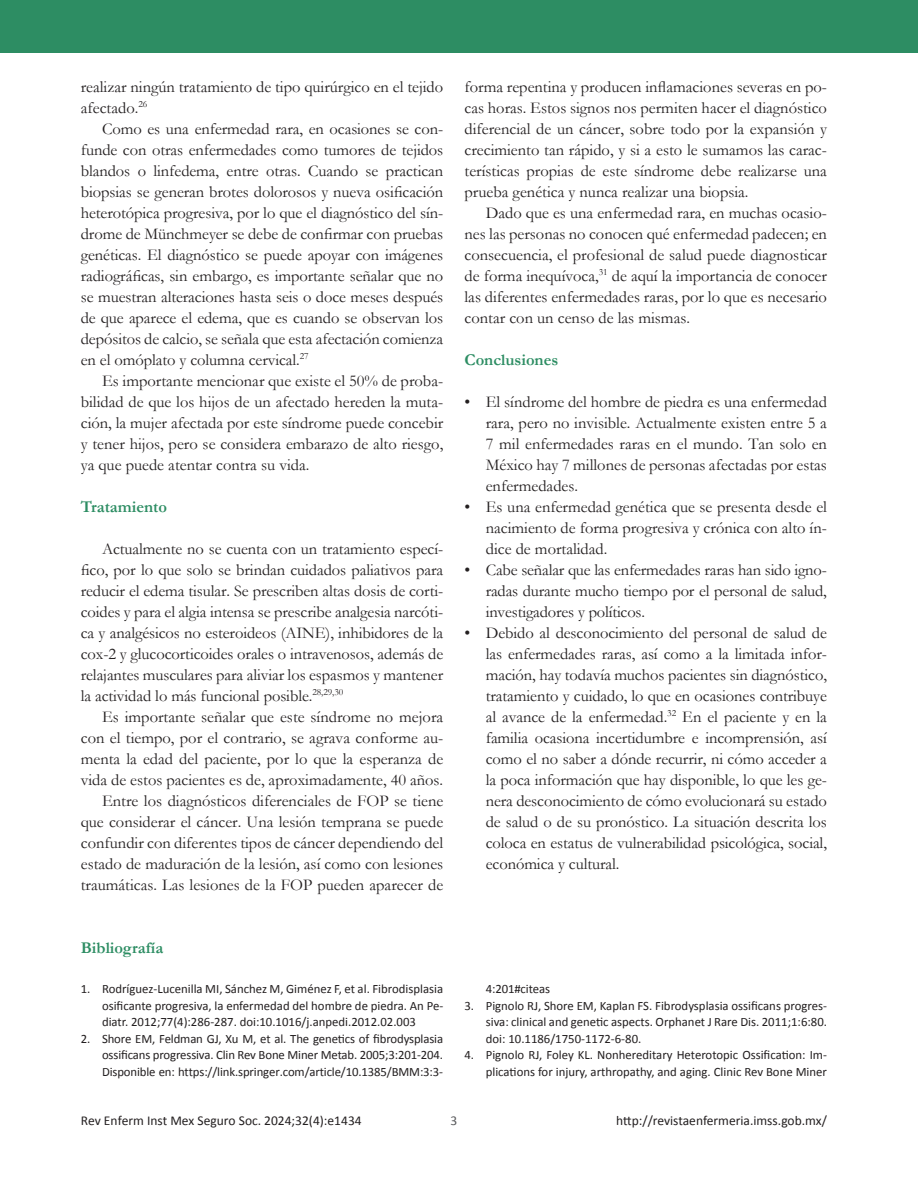
<style>
.page{position:relative;width:918px;height:1188px;background:#fff}
.page>*{position:absolute;margin:0;border:0;box-sizing:border-box;transform-origin:0 0}
.t1{font:16.5px/21px "Garamond";color:#231f20;text-align:justify}
.t2{font:700 16.5px "Garamond";color:#2d8d63}
.t3{font:13.5px "Calibri";color:#231f20}
.t4{font:13.5px "Calibri";color:#58595b}
.t5{font:12.75px/16.5px "Calibri";color:#231f20;text-align:justify}
</style>
<div class="page">
<div style="left:0;top:0;width:918px;height:53px;background:#2d8d63"></div>
<p class="t1" style="left:81px;top:76px;width:364px">realizar ningún tratamiento de tipo quirúrgico en el tejido afectado.<sup>26</sup></p>
<p class="t1" style="left:81px;top:118px;width:364px;text-indent:21px">Como es una enfermedad rara, en ocasiones se con&shy;funde con otras enfermedades como tumores de tejidos blandos o linfedema, entre otras. Cuando se practican biopsias se generan brotes dolorosos y nueva osificación heterotópica progresiva, por lo que el diagnóstico del sín&shy;drome de Münchmeyer se debe de confirmar con pruebas genéticas. El diagnóstico se puede apoyar con imágenes radiográficas, sin embargo, es importante señalar que no se muestran alteraciones hasta seis o doce meses después de que aparece el edema, que es cuando se observan los depósitos de calcio, se señala que esta afectación comienza en el omóplato y columna cervical.<sup>27</sup></p>
<p class="t1" style="left:81px;top:370px;width:364px;text-indent:21px">Es importante mencionar que existe el 50% de proba&shy;bilidad de que los hijos de un afectado hereden la muta&shy;ción, la mujer afectada por este síndrome puede concebir y tener hijos, pero se considera embarazo de alto riesgo, ya que puede atentar contra su vida.</p>
<p class="t2" style="left:81px;top:495px;width:88px">Tratamiento</p>
<p class="t1" style="left:81px;top:538px;width:364px;text-indent:21px">Actualmente no se cuenta con un tratamiento especí&shy;fico, por lo que solo se brindan cuidados paliativos para reducir el edema tisular. Se prescriben altas dosis de corti&shy;coides y para el algia intensa se prescribe analgesia narcóti&shy;ca y analgésicos no esteroideos (AINE), inhibidores de la cox-2 y glucocorticoides orales o intravenosos, además de relajantes musculares para aliviar los espasmos y mantener la actividad lo más funcional posible.<sup>28,29,30</sup></p>
<p class="t1" style="left:81px;top:706px;width:364px;text-align:right">Es importante señalar que este síndrome no mejora con el tiempo, por el contrario, se agrava conforme au&shy;menta la edad del paciente, por lo que la esperanza de vida de estos pacientes es de, aproximadamente, 40 años.<br>Entre los diagnósticos diferenciales de FOP se tiene que considerar el cáncer. Una lesión temprana se puede confundir con diferentes tipos de cáncer dependiendo del estado de maduración de la lesión, así como con lesiones traumáticas. Las lesiones de la FOP pueden aparecer de</p>
<p class="t2" style="left:81px;top:936px;width:84px">Bibliografía</p>
<p class="t5" style="left:102px;top:981px;width:343px;text-indent:-21px">1. Rodríguez-Lucenilla MI, Sánchez M, Giménez F, et al. Fibrodisplasia osificante progresiva, la enfermedad del hombre de piedra. An Pe&shy;diatr. 2012;77(4):286-287. doi:10.1016/j.anpedi.2012.02.003</p>
<p class="t5" style="left:102px;top:1030px;width:343px;text-indent:-21px">2. Shore EM, Feldman GJ, Xu M, et al. The genetics of fibrodysplasia ossificans progressiva. Clin Rev Bone Miner Metab. 2005;3:201-204.<br>Disponible en: https://link.springer.com/article/10.1385/BMM:3:3-</p>
<p class="t1" style="left:465px;top:76px;width:364px">forma repentina y producen inflamaciones severas en po&shy;cas horas. Estos signos nos permiten hacer el diagnóstico diferencial de un cáncer, sobre todo por la expansión y crecimiento tan rápido, y si a esto le sumamos las carac&shy;terísticas propias de este síndrome debe realizarse una prueba genética y nunca realizar una biopsia.</p>
<p class="t1" style="left:465px;top:202px;width:364px;text-indent:21px">Dado que es una enfermedad rara, en muchas ocasio&shy;nes las personas no conocen qué enfermedad padecen; en consecuencia, el profesional de salud puede diagnosticar de forma inequívoca,<sup>31</sup> de aquí la importancia de conocer las diferentes enfermedades raras, por lo que es necesario contar con un censo de las mismas.</p>
<p class="t2" style="left:465px;top:348px;width:95px">Conclusiones</p>
<p class="t1" style="left:486px;top:391px;width:343px;text-indent:-21px">• El síndrome del hombre de piedra es una enfermedad rara, pero no invisible. Actualmente existen entre 5 a 7 mil enfermedades raras en el mundo. Tan solo en México hay 7 millones de personas afectadas por estas enfermedades.</p>
<p class="t1" style="left:486px;top:496px;width:343px;text-indent:-21px">• Es una enfermedad genética que se presenta desde el nacimiento de forma progresiva y crónica con alto ín&shy;dice de mortalidad.</p>
<p class="t1" style="left:486px;top:559px;width:343px;text-indent:-21px">• Cabe señalar que las enfermedades raras han sido igno&shy;radas durante mucho tiempo por el personal de salud, investigadores y políticos.</p>
<p class="t1" style="left:486px;top:622px;width:343px;text-indent:-21px">• Debido al desconocimiento del personal de salud de las enfermedades raras, así como a la limitada infor&shy;mación, hay todavía muchos pacientes sin diagnóstico, tratamiento y cuidado, lo que en ocasiones contribuye al avance de la enfermedad.<sup>32</sup> En el paciente y en la familia ocasiona incertidumbre e incomprensión, así como el no saber a dónde recurrir, ni cómo acceder a la poca información que hay disponible, lo que les ge&shy;nera desconocimiento de cómo evolucionará su estado de salud o de su pronóstico. La situación descrita los coloca en estatus de vulnerabilidad psicológica, social, económica y cultural.</p>
<p class="t5" style="left:486px;top:981px;width:66px">4:201#citeas</p>
<p class="t5" style="left:486px;top:997px;width:343px;text-indent:-21px">3. Pignolo RJ, Shore EM, Kaplan FS. Fibrodysplasia ossificans progres&shy;siva: clinical and genetic aspects. Orphanet J Rare Dis. 2011;1:6:80. doi: 10.1186/1750-1172-6-80.</p>
<p class="t5" style="left:465px;top:1047px;width:364px;text-align:right">4. Pignolo RJ, Foley KL. Nonhereditary Heterotopic Ossification: Im&shy;plications for injury, arthropathy, and aging. Clinic Rev Bone Miner</p>
<p class="t3" style="left:81px;top:1112px;width:282px">Rev Enferm Inst Mex Seguro Soc. 2024;32(4):e1434</p>
<p class="t4" style="left:450px;top:1112px;width:8px">3</p>
<p class="t3" style="left:616px;top:1112px;width:212px">http://revistaenfermeria.imss.gob.mx/</p>
</div>
